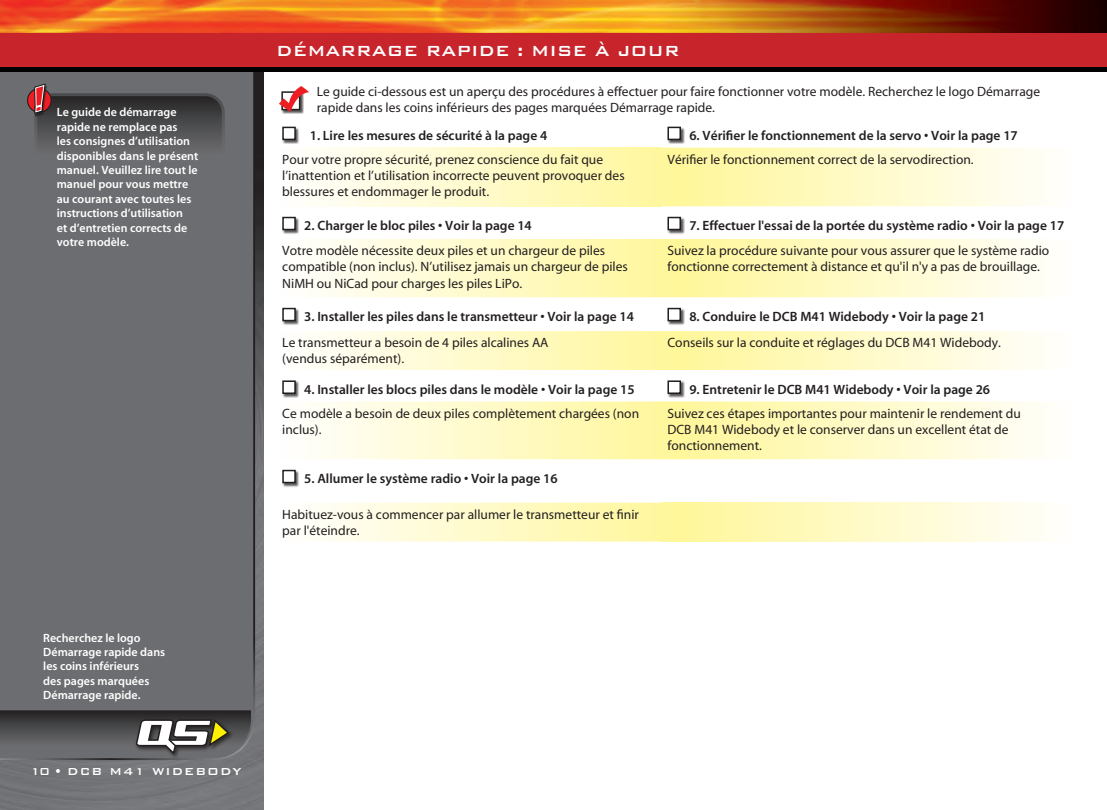
<style>
.page{position:relative;width:1107px;height:810px;background:#fff}
.page>*{position:absolute;margin:0;border:0;box-sizing:border-box;transform-origin:0 0}
.t1{font:19.5px "Bank Gothic Medium BT";color:#fff}
.t2{font:13.5px/16.2px "Myriad";color:#231f20}
.t3{font:600 13.5px "Myriad";color:#231f20}
.t4{font:13.5px "Bank Gothic Medium BT";letter-spacing:.075em;color:#fff}
.t5{font:600 12px/14.4px "Myriad";color:#fff}
</style>
<div class="page">
<img style="left:0;top:71px;width:263px;height:739px">
<div style="left:0;top:71px;width:256px;height:690px;background:#6c6d70"></div>
<img style="left:0;top:0;width:1107px;height:71px">
<div style="left:0;top:33px;width:1107px;height:34px;background:#c8242b"></div>
<div style="left:282px;top:91px;width:22px;height:23px;background:#231f20;opacity:.75"></div>
<svg style="left:279px;top:86px;width:30px;height:26px"></svg>
<svg style="left:282px;top:148px;width:755px;height:394px"></svg>
<div style="left:662px;top:503px;width:408px;height:39px;background:linear-gradient(to right,#fff696,#fffefc)"></div>
<div style="left:282px;top:127px;width:18px;height:17px;background:#231f20;opacity:.75"></div>
<div style="left:283px;top:127px;width:12px;height:12px;background:#fff"></div>
<div style="left:282px;top:127px;width:14px;height:13px;border:2px solid #231f20"></div>
<div style="left:668px;top:127px;width:17px;height:17px;background:#231f20;opacity:.75"></div>
<div style="left:668px;top:127px;width:12px;height:12px;background:#fff"></div>
<div style="left:668px;top:127px;width:13px;height:13px;border:2px solid #231f20"></div>
<div style="left:282px;top:217px;width:18px;height:17px;background:#231f20;opacity:.75"></div>
<div style="left:283px;top:218px;width:12px;height:12px;background:#fff"></div>
<div style="left:282px;top:217px;width:14px;height:13px;border:2px solid #231f20"></div>
<div style="left:668px;top:217px;width:17px;height:17px;background:#231f20;opacity:.75"></div>
<div style="left:668px;top:218px;width:12px;height:12px;background:#fff"></div>
<div style="left:668px;top:217px;width:13px;height:13px;border:2px solid #231f20"></div>
<div style="left:282px;top:308px;width:18px;height:17px;background:#231f20;opacity:.75"></div>
<div style="left:283px;top:309px;width:12px;height:12px;background:#fff"></div>
<div style="left:282px;top:308px;width:14px;height:13px;border:2px solid #231f20"></div>
<div style="left:668px;top:308px;width:17px;height:17px;background:#231f20;opacity:.75"></div>
<div style="left:668px;top:309px;width:12px;height:12px;background:#fff"></div>
<div style="left:668px;top:308px;width:13px;height:13px;border:2px solid #231f20"></div>
<div style="left:282px;top:381px;width:18px;height:17px;background:#231f20;opacity:.75"></div>
<div style="left:283px;top:381px;width:12px;height:12px;background:#fff"></div>
<div style="left:282px;top:380px;width:14px;height:14px;border:2px solid #231f20"></div>
<div style="left:668px;top:381px;width:17px;height:17px;background:#231f20;opacity:.75"></div>
<div style="left:668px;top:381px;width:12px;height:12px;background:#fff"></div>
<div style="left:668px;top:380px;width:13px;height:14px;border:2px solid #231f20"></div>
<div style="left:282px;top:470px;width:18px;height:17px;background:#231f20;opacity:.75"></div>
<div style="left:283px;top:471px;width:12px;height:12px;background:#fff"></div>
<div style="left:282px;top:470px;width:14px;height:13px;border:2px solid #231f20"></div>
<svg style="left:28px;top:89px;width:23px;height:23px"></svg>
<div style="left:27px;top:88px;width:25px;height:25px;border:1px solid #231f20;border-radius:50%"></div>
<svg style="left:32px;top:81px;width:191px;height:95px;background:#595759"></svg>
<div style="left:135px;top:718px;width:100px;height:42px;background:#231f20;opacity:.8"></div>
<svg style="left:0;top:710px;width:251px;height:47px;background:#5f5e5d"></svg>
<p class="t5" style="left:57px;top:106px;width:143px">Le guide de démarrage rapide ne remplace pas<br>les consignes d’utilisation disponibles dans le présent manuel. Veuillez lire tout le manuel pour vous mettre au courant avec toutes les instructions d’utilisation<br>et d’entretien corrects de votre modèle.</p>
<p class="t1" style="left:276px;top:40px;width:405px">DÉMARRAGE RAPIDE : MISE À JOUR</p>
<p class="t2" style="left:317px;top:84px;width:725px">Le guide ci-dessous est un aperçu des procédures à effectuer pour faire fonctionner votre modèle. Recherchez le logo Démarrage rapide dans les coins inférieurs des pages marquées Démarrage rapide.</p>
<p class="t3" style="left:310px;top:129px;width:239px">1. Lire les mesures de sécurité à la page 4</p>
<p class="t3" style="left:689px;top:129px;width:330px">6. Vérifier le fonctionnement de la servo • Voir la page 17</p>
<p class="t2" style="left:282px;top:152px;width:344px">Pour votre propre sécurité, prenez conscience du fait que l’inattention et l’utilisation incorrecte peuvent provoquer des blessures et endommager le produit.</p>
<p class="t2" style="left:668px;top:152px;width:308px">Vérifier le fonctionnement correct de la servodirection.</p>
<p class="t3" style="left:304px;top:219px;width:229px">2. Charger le bloc piles • Voir la page 14</p>
<p class="t3" style="left:689px;top:219px;width:376px">7. Effectuer l'essai de la portée du système radio • Voir la page 17</p>
<p class="t2" style="left:282px;top:243px;width:347px">Votre modèle nécessite deux piles et un chargeur de piles compatible (non inclus). N’utilisez jamais un chargeur de piles<br>NiMH ou NiCad pour charges les piles LiPo.</p>
<p class="t2" style="left:667px;top:243px;width:383px">Suivez la procédure suivante pour vous assurer que le système radio fonctionne correctement à distance et qu'il n'y a pas de brouillage.</p>
<p class="t3" style="left:304px;top:310px;width:331px">3. Installer les piles dans le transmetteur • Voir la page 14</p>
<p class="t3" style="left:689px;top:310px;width:297px">8. Conduire le DCB M41 Widebody • Voir la page 21</p>
<p class="t2" style="left:282px;top:335px;width:268px">Le transmetteur a besoin de 4 piles alcalines AA (vendus séparément).</p>
<p class="t2" style="left:667px;top:335px;width:335px">Conseils sur la conduite et réglages du DCB M41 Widebody.</p>
<p class="t3" style="left:304px;top:383px;width:332px">4. Installer les blocs piles dans le modèle • Voir la page 15</p>
<p class="t3" style="left:689px;top:383px;width:302px">9. Entretenir le DCB M41 Widebody • Voir la page 26</p>
<p class="t2" style="left:282px;top:406px;width:358px">Ce modèle a besoin de deux piles complètement chargées (non inclus).</p>
<p class="t2" style="left:667px;top:406px;width:355px">Suivez ces étapes importantes pour maintenir le rendement du<br>DCB M41 Widebody et le conserver dans un excellent état de fonctionnement.</p>
<p class="t3" style="left:304px;top:472px;width:255px">5. Allumer le système radio • Voir la page 16</p>
<p class="t2" style="left:282px;top:507px;width:358px">Habituez-vous à commencer par allumer le transmetteur et finir par l'éteindre.</p>
<p class="t5" style="left:43px;top:631px;width:123px">Recherchez le logo<br>Démarrage rapide dans les coins inférieurs<br>des pages marquées<br>Démarrage rapide.</p>
<p class="t4" style="left:30px;top:764px;width:213px">10 • DCB M41 WIDEBODY</p>
</div>
